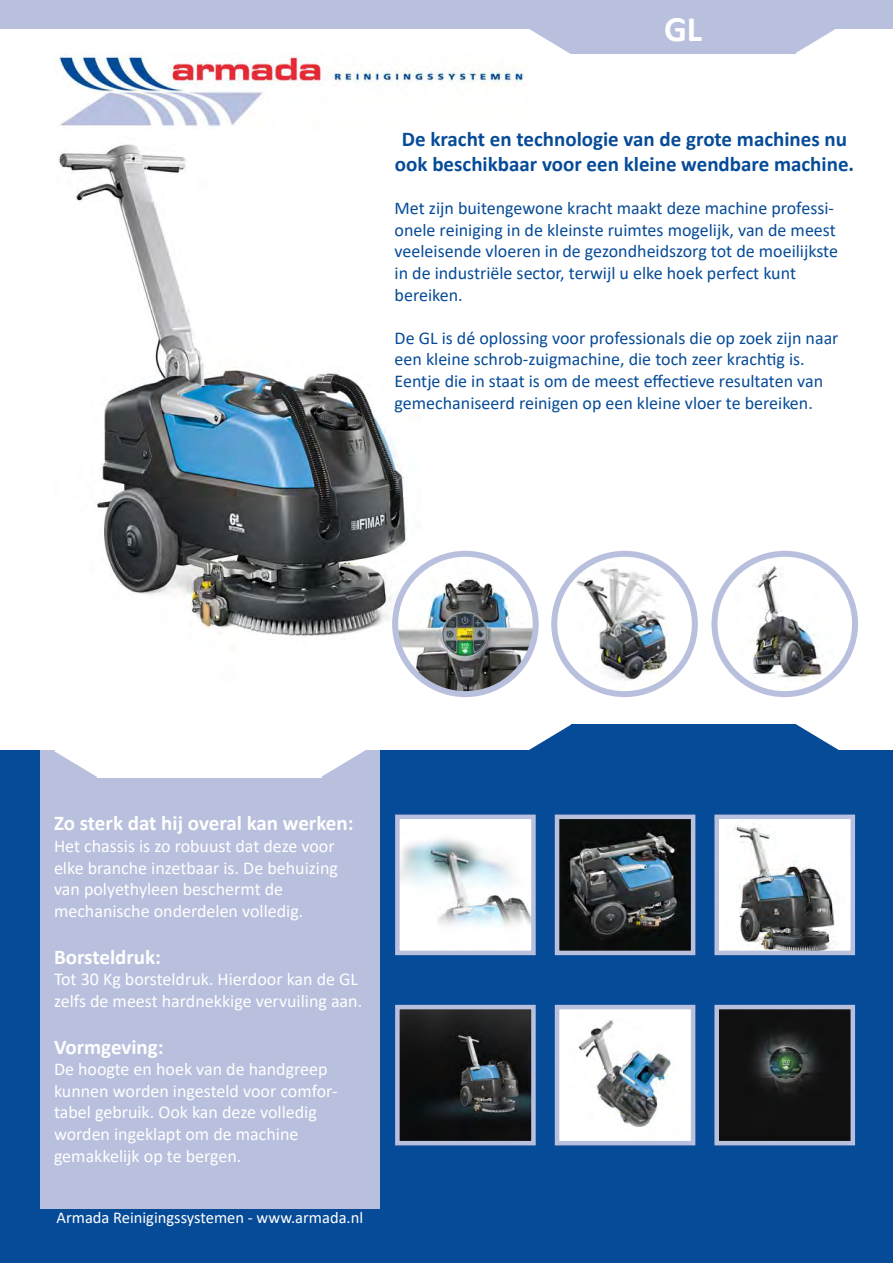
<style>
.page{position:relative;width:893px;height:1263px;background:#fff}
.page>*{position:absolute;margin:0;border:0;box-sizing:border-box;transform-origin:0 0}
.t1{font:700 36px "Calibri";color:#fff}
.t2{font:700 21px/25.2px "Calibri";color:#064b98;text-align:center}
.t3{font:700 21px "Calibri";color:#fff}
.t4{font:18px/21.6px "Calibri";color:#064b98}
.t5{font:18px/21.6px "Calibri";color:#fff}
.t6{font:16.5px "Calibri";color:#fff}
</style>
<div class="page">
<img style="left:59px;top:144px;width:398px;height:553px">
<div style="left:0;top:750px;width:893px;height:513px;background:#064b98"></div>
<div style="left:0;top:0;width:893px;height:28px;background:#b9c0dd"></div>
<div style="left:571px;top:724px;width:224px;height:53px;background:#064b98"></div>
<div style="left:571px;top:1px;width:224px;height:53px;background:#b9c0dd"></div>
<svg style="left:795px;top:724px;width:44px;height:26px"></svg>
<svg style="left:795px;top:28px;width:44px;height:25px"></svg>
<svg style="left:529px;top:725px;width:42px;height:25px"></svg>
<svg style="left:527px;top:28px;width:44px;height:26px"></svg>
<div style="left:40px;top:750px;width:339px;height:459px;background:#b9c0dd"></div>
<svg style="left:54px;top:750px;width:43px;height:27px"></svg>
<div style="left:97px;top:724px;width:225px;height:53px;background:#fff"></div>
<svg style="left:322px;top:750px;width:44px;height:26px"></svg>
<img style="left:560px;top:819px;width:130px;height:131px">
<div style="left:555px;top:814px;width:140px;height:141px;border:4px solid #b9c0dd"></div>
<img style="left:560px;top:1010px;width:130px;height:130px">
<div style="left:555px;top:1005px;width:140px;height:140px;border:4px solid #b9c0dd"></div>
<img style="left:400px;top:819px;width:131px;height:131px">
<div style="left:395px;top:814px;width:141px;height:141px;border:4px solid #b9c0dd"></div>
<img style="left:400px;top:1010px;width:131px;height:130px">
<div style="left:395px;top:1005px;width:141px;height:140px;border:4px solid #b9c0dd"></div>
<img style="left:719px;top:819px;width:131px;height:131px">
<div style="left:714px;top:814px;width:141px;height:141px;border:4px solid #b9c0dd"></div>
<img style="left:719px;top:1010px;width:131px;height:130px">
<div style="left:714px;top:1005px;width:141px;height:140px;border:4px solid #b9c0dd"></div>
<img style="left:395px;top:554px;width:141px;height:140px;border-radius:70px">
<div style="left:392px;top:551px;width:147px;height:146px;border:6px solid #b9c0dd;border-radius:50%"></div>
<img style="left:570px;top:554px;width:109px;height:140px">
<div style="left:551px;top:551px;width:147px;height:146px;border:6px solid #b9c0dd;border-radius:50%"></div>
<img style="left:735px;top:554px;width:99px;height:140px">
<div style="left:711px;top:551px;width:147px;height:146px;border:6px solid #b9c0dd;border-radius:50%"></div>
<img style="left:54px;top:53px;width:470px;height:74px">
<p class="t1" style="left:664px;top:4px;width:40px">GL</p>
<p class="t2" style="left:395px;top:126px;width:461px">De kracht en technologie van de grote machines nu ook beschikbaar voor een kleine wendbare machine.</p>
<p class="t4" style="left:395px;top:197px;width:445px">Met zijn buitengewone kracht maakt deze machine professi&shy;onele reiniging in de kleinste ruimtes mogelijk, van de meest veeleisende vloeren in de gezondheidszorg tot de moeilijkste in de industriële sector, terwijl u elke hoek perfect kunt</p>
<p class="t4" style="left:395px;top:283px;width:70px">bereiken.</p>
<p class="t4" style="left:395px;top:327px;width:445px">De GL is dé oplossing voor professionals die op zoek zijn naar een kleine schrob-zuigmachine, die toch zeer krachtig is.</p>
<p class="t4" style="left:395px;top:370px;width:430px">Eentje die in staat is om de meest effectieve resultaten van gemechaniseerd reinigen op een kleine vloer te bereiken.</p>
<p class="t3" style="left:54px;top:808px;width:301px">Zo sterk dat hij overal kan werken:</p>
<p class="t5" style="left:54px;top:835px;width:285px">Het chassis is zo robuust dat deze voor elke branche inzetbaar is. De behuizing van polyethyleen beschermt de</p>
<p class="t5" style="left:54px;top:899px;width:251px">mechanische onderdelen volledig.</p>
<p class="t3" style="left:54px;top:942px;width:109px">Borsteldruk:</p>
<p class="t5" style="left:54px;top:968px;width:310px">Tot 30 Kg borsteldruk. Hierdoor kan de GL zelfs de meest hardnekkige vervuiling aan.</p>
<p class="t3" style="left:54px;top:1032px;width:111px">Vormgeving:</p>
<p class="t5" style="left:54px;top:1058px;width:285px">De hoogte en hoek van de handgreep kunnen worden ingesteld voor comfor-</p>
<p class="t5" style="left:54px;top:1101px;width:264px">tabel gebruik. Ook kan deze volledig</p>
<p class="t5" style="left:54px;top:1123px;width:246px">worden ingeklapt om de machine</p>
<p class="t5" style="left:54px;top:1144px;width:189px">gemakkelijk op te bergen.</p>
<p class="t6" style="left:56px;top:1206px;width:308px">Armada Reinigingssystemen - www.armada.nl</p>
</div>
